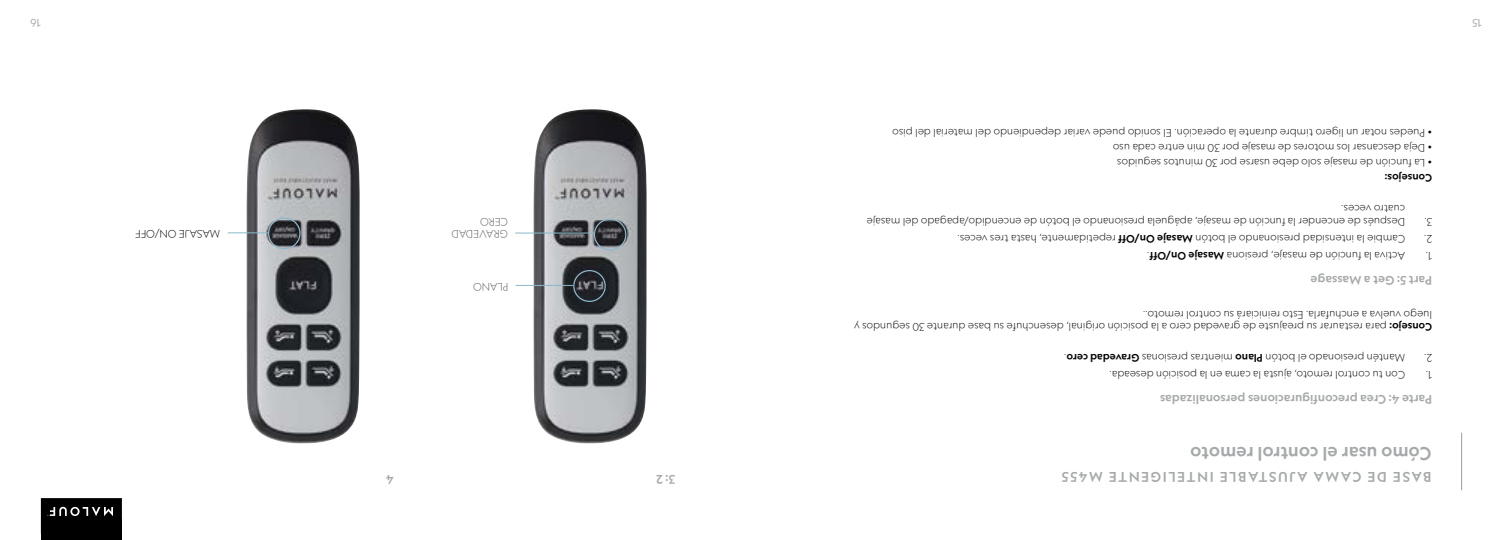
<style>
.page{position:relative;width:1512px;height:540px;background:#fff}
.page>*{position:absolute;margin:0;border:0;box-sizing:border-box;transform-origin:0 0}
.t1{font:500 18px "Geograph";color:#a6a9aa}
.t2{font:500 13.5px "Geograph";letter-spacing:.125em;color:#a6a9aa}
.t3{font:500 12px "Geograph";color:#a6a9aa}
.t4{font:300 10.5px/12.6px "Geograph";color:#000}
.t5{font:300 10.5px/12.6px "Geograph";color:#5e5c5a}
.t6{font:500 10.5px "Geograph";color:#000}
.t7{font:10.5px "Geograph";color:#a6a9aa}
.s1{font-weight:500}
</style>
<div class="page">
<hr style="left:1461px;top:433px;width:1px;height:57px;background:#a6a9aa">
<div style="left:41px;top:519px;width:81px;height:21px;background:#000"></div>
<svg style="left:41px;top:498px;width:81px;height:21px;background:#1e1e1e"></svg>
<img style="left:533px;top:109px;width:114px;height:335px">
<img style="left:246px;top:109px;width:114px;height:335px">
<div style="left:594px;top:219px;width:32px;height:32px;border:1px solid #8bb8ca;border-radius:50%"></div>
<div style="left:573px;top:270px;width:33px;height:32px;border:1px solid #8bb8ca;border-radius:50%"></div>
<hr style="left:515px;top:233px;width:80px;height:1px;background:#8bb8ca">
<hr style="left:516px;top:285px;width:57px;height:1px;background:#8bb8ca">
<div style="left:268px;top:217px;width:33px;height:32px;border:1px solid #8bb8ca;border-radius:50%"></div>
<hr style="left:228px;top:232px;width:41px;height:1px;background:#8bb8ca">
<p class="t7" style="left:41px;top:29px;width:12px;rotate:-180deg">16</p>
<p class="t4" style="left:220px;top:240px;width:87px;rotate:-180deg">MASAJE ON/OFF</p>
<p class="t5" style="left:508px;top:240px;width:58px;rotate:-180deg">GRAVEDAD<br>CERO</p>
<p class="t5" style="left:508px;top:293px;width:37px;rotate:-180deg">PLANO</p>
<p class="t3" style="left:394px;top:487px;width:9px;rotate:-180deg">4</p>
<p class="t3" style="left:675px;top:487px;width:20px;rotate:-180deg">3: 2</p>
<p class="t4" style="left:1432px;top:139px;width:541px;rotate:-180deg">• Puedes notar un ligero timbre durante la operación. El sonido puede variar dependiendo del material del piso</p>
<p class="t4" style="left:1432px;top:154px;width:321px;rotate:-180deg">• Deja descansar los motores de masaje por 30 min entre cada uso</p>
<p class="t4" style="left:1432px;top:169px;width:316px;rotate:-180deg">• La función de masaje solo debe usarse por 30 minutos seguidos</p>
<p class="t6" style="left:1432px;top:185px;width:49px;rotate:-180deg">Consejos:</p>
<p class="t4" style="left:1405px;top:215px;width:65px;rotate:-180deg">cuatro veces.</p>
<p class="t4" style="left:1405px;top:228px;width:540px;rotate:-180deg">Después de encender la función de masaje, apáguela presionando el botón de encendido/apagado del masaje</p>
<p class="t4" style="left:1432px;top:228px;width:9px;rotate:-180deg">3.</p>
<p class="t4" style="left:1405px;top:245px;width:449px;rotate:-180deg">Cambie la intensidad presionando el botón <span class="s1">Masaje On/Off</span> repetidamente, hasta tres veces.</p>
<p class="t4" style="left:1432px;top:245px;width:9px;rotate:-180deg">2.</p>
<p class="t4" style="left:1405px;top:262px;width:259px;rotate:-180deg">Activa la función de masaje, presiona <span class="s1">Masaje On/Off</span>.</p>
<p class="t4" style="left:1432px;top:262px;width:8px;rotate:-180deg">1.</p>
<p class="t3" style="left:1432px;top:288px;width:123px;rotate:-180deg">Part 5: Get a Massage</p>
<p class="t4" style="left:1432px;top:333px;width:579px;rotate:-180deg"><span class="s1">Consejo:</span> para restaurar su preajuste de gravedad cero a la posición original, desenchufe su base durante 30 segundos y luego vuelva a enchufarla. Esto reiniciará su control remoto..</p>
<p class="t4" style="left:1405px;top:364px;width:343px;rotate:-180deg">Mantén presionado el botón <span class="s1">Plano</span> mientras presionas <span class="s1">Gravedad cero</span>.</p>
<p class="t4" style="left:1432px;top:364px;width:9px;rotate:-180deg">2.</p>
<p class="t4" style="left:1405px;top:381px;width:297px;rotate:-180deg">Con tu control remoto, ajusta la cama en la posición deseada.</p>
<p class="t4" style="left:1432px;top:381px;width:8px;rotate:-180deg">1.</p>
<p class="t3" style="left:1432px;top:407px;width:274px;rotate:-180deg">Parte 4: Crea preconfiguraciones personalizadas</p>
<h1 class="t1" style="left:1432px;top:465px;width:243px;rotate:-180deg">Cómo usar el control remoto</h1>
<p class="t2" style="left:1432px;top:485px;width:371px;rotate:-180deg">BASE DE CAMA AJUSTABLE INTELIGENTE M455</p>
<p class="t7" style="left:1482px;top:29px;width:11px;rotate:-180deg">15</p>
</div>
